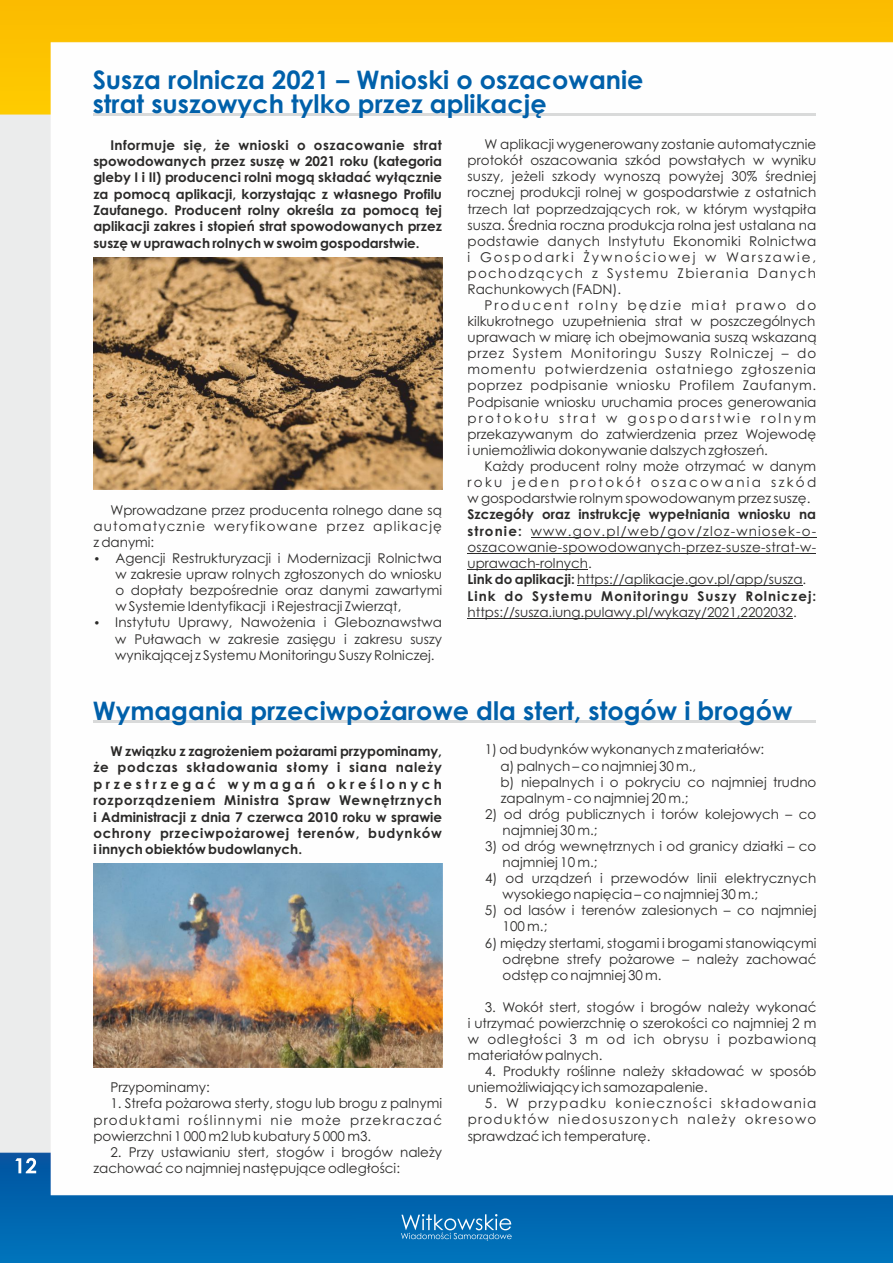
<style>
.page{position:relative;width:893px;height:1263px;background:#fff}
.page>*{position:absolute;margin:0;border:0;box-sizing:border-box;transform-origin:0 0}
.t1{font:700 25.5px/24.8px "Century Gothic";color:#0060aa}
.t2{font:13.5px/16px "Century Gothic";color:#2b2a29;text-align:justify}
.t3{font:700 13.5px/16.4px "Century Gothic";color:#2b2a29;text-align:justify}
.t4{font:700 13.5px "Century Gothic";letter-spacing:.075em;color:#2b2a29}
.s1{font-size:11.55px}
.s2{font-weight:700}
</style>
<div class="page">
<img style="left:0;top:0;width:893px;height:1263px">
<svg style="left:401px;top:1214px;width:111px;height:27px;background:#3287c1"></svg>
<svg style="left:15px;top:1158px;width:21px;height:15px"></svg>
<hr style="left:93px;top:114px;width:723px;height:2px;background:#d9dada">
<hr style="left:531px;top:537px;width:285px;height:1px;background:#2b2a29">
<hr style="left:468px;top:553px;width:348px;height:1px;background:#2b2a29">
<hr style="left:468px;top:569px;width:120px;height:1px;background:#2b2a29">
<hr style="left:577px;top:585px;width:226px;height:1px;background:#2b2a29">
<hr style="left:468px;top:618px;width:325px;height:1px;background:#2b2a29">
<hr style="left:93px;top:720px;width:723px;height:2px;background:#d9dada">
<img style="left:94px;top:258px;width:348px;height:231px">
<img style="left:94px;top:864px;width:348px;height:203px">
<h1 class="t1" style="left:93px;top:69px;width:552px">Susza rolnicza 2021 – Wnioski o oszacowanie strat suszowych tylko przez aplikację</h1>
<p class="t3" style="left:93px;top:138px;width:350px;text-indent:17px">Informuje się, że wnioski o oszacowanie strat spowodowanych przez suszę w 2021 roku (kategoria gleby I i II) producenci rolni mogą składać wyłącznie za pomocą aplikacji, korzystając z własnego Profilu Zaufanego. Producent rolny określa za pomocą tej aplikacji zakres i stopień strat spowodowanych przez suszę w uprawach rolnych w swoim gospodarstwie.</p>
<p class="t2" style="left:93px;top:503px;width:350px;text-indent:17px">Wprowadzane przez producenta rolnego dane są automatycznie weryfikowane przez aplikację z danymi:</p>
<p class="t2" style="left:115px;top:551px;width:328px;text-indent:-22px"><span class="s1">•</span> Agencji Restrukturyzacji i Modernizacji Rolnictwa w zakresie upraw rolnych zgłoszonych do wniosku o dopłaty bezpośrednie oraz danymi zawartymi w Systemie Identyfikacji i Rejestracji Zwierząt,</p>
<p class="t2" style="left:115px;top:616px;width:328px;text-indent:-22px"><span class="s1">•</span> Instytutu Uprawy, Nawożenia i Gleboznawstwa w Puławach w zakresie zasięgu i zakresu suszy wynikającej z Systemu Monitoringu Suszy Rolniczej.</p>
<p class="t2" style="left:468px;top:137px;width:350px;text-indent:17px">W aplikacji wygenerowany zostanie automatycznie protokół oszacowania szkód powstałych w wyniku suszy, jeżeli szkody wynoszą powyżej 30% średniej rocznej produkcji rolnej w gospodarstwie z ostatnich trzech lat poprzedzających rok, w którym wystąpiła susza. Średnia roczna produkcja rolna jest ustalana na podstawie danych Instytutu Ekonomiki Rolnictwa i Gospodarki Żywnościowej w Warszawie, pochodzących z Systemu Zbierania Danych Rachunkowych (FADN).</p>
<p class="t2" style="left:467px;top:298px;width:351px;text-indent:17px">Producent rolny będzie miał prawo do kilkukrotnego uzupełnienia strat w poszczególnych uprawach w miarę ich obejmowania suszą wskazaną przez System Monitoringu Suszy Rolniczej – do momentu potwierdzenia ostatniego zgłoszenia poprzez podpisanie wniosku Profilem Zaufanym.<br>Podpisanie wniosku uruchamia proces generowania protokołu strat w gospodarstwie rolnym przekazywanym do zatwierdzenia przez Wojewodę i uniemożliwia dokonywanie dalszych zgłoszeń.</p>
<p class="t2" style="left:468px;top:459px;width:350px;text-indent:17px">Każdy producent rolny może otrzymać w danym roku jeden protokół oszacowania szkód w gospodarstwie rolnym spowodowanym przez suszę.</p>
<p class="t2" style="left:467px;top:508px;width:350px"><span class="s2">Szczegóły oraz instrukcję wypełniania wniosku na stronie:</span> www.gov.pl/web/gov/zloz-wniosek-o&shy;oszacowanie-spowodowanych-przez-susze-strat-w&shy;uprawach-rolnych.</p>
<p class="t2" style="left:468px;top:573px;width:340px"><span class="s2">Link do aplikacji:</span> https://aplikacje.gov.pl/app/susza.</p>
<p class="t4" style="left:468px;top:591px;width:350px">Link do Systemu Monitoringu Suszy Rolniczej:</p>
<p class="t2" style="left:468px;top:605px;width:331px">https://susza.iung.pulawy.pl/wykazy/2021,2202032.</p>
<h1 class="t1" style="left:93px;top:700px;width:701px">Wymagania przeciwpożarowe dla stert, stogów i brogów</h1>
<p class="t3" style="left:93px;top:744px;width:350px;text-indent:17px">W związku z zagrożeniem pożarami przypominamy, że podczas składowania słomy i siana należy przestrzegać wymagań określonych rozporządzeniem Ministra Spraw Wewnętrznych i Administracji z dnia 7 czerwca 2010 roku w sprawie ochrony przeciwpożarowej terenów, budynków i innych obiektów budowlanych.</p>
<p class="t2" style="left:110px;top:1081px;width:101px">Przypominamy:</p>
<p class="t2" style="left:93px;top:1097px;width:350px;text-indent:17px">1. Strefa pożarowa sterty, stogu lub brogu z palnymi produktami roślinnymi nie może przekraczać powierzchni 1 000 m2 lub kubatury 5 000 m3.</p>
<p class="t2" style="left:93px;top:1145px;width:350px;text-indent:17px">2. Przy ustawianiu stert, stogów i brogów należy zachować co najmniej następujące odległości:</p>
<p class="t2" style="left:485px;top:743px;width:281px">1) od budynków wykonanych z materiałów:</p>
<p class="t2" style="left:500px;top:759px;width:197px">a) palnych – co najmniej 30 m.,</p>
<p class="t2" style="left:500px;top:775px;width:318px">b) niepalnych i o pokryciu co najmniej trudno zapalnym - co najmniej 20 m.;</p>
<p class="t2" style="left:503px;top:807px;width:315px;text-indent:-18px">2) od dróg publicznych i torów kolejowych – co najmniej 30 m.;</p>
<p class="t2" style="left:503px;top:839px;width:315px;text-indent:-18px">3) od dróg wewnętrznych i od granicy działki – co najmniej 10 m.;</p>
<p class="t2" style="left:503px;top:871px;width:315px;text-indent:-18px">4) od urządzeń i przewodów linii elektrycznych wysokiego napięcia – co najmniej 30 m.;</p>
<p class="t2" style="left:503px;top:904px;width:315px;text-indent:-18px">5) od lasów i terenów zalesionych – co najmniej<br>100 m.;</p>
<p class="t2" style="left:503px;top:936px;width:315px;text-indent:-18px">6) między stertami, stogami i brogami stanowiącymi odrębne strefy pożarowe – należy zachować odstęp co najmniej 30 m.</p>
<p class="t2" style="left:468px;top:1000px;width:350px;text-indent:17px">3. Wokół stert, stogów i brogów należy wykonać i utrzymać powierzchnię o szerokości co najmniej 2 m w odległości 3 m od ich obrysu i pozbawioną materiałów palnych.</p>
<p class="t2" style="left:468px;top:1064px;width:350px;text-indent:17px">4. Produkty roślinne należy składować w sposób uniemożliwiający ich samozapalenie.</p>
<p class="t2" style="left:468px;top:1097px;width:350px;text-indent:17px">5. W przypadku konieczności składowania produktów niedosuszonych należy okresowo sprawdzać ich temperaturę.</p>
</div>
